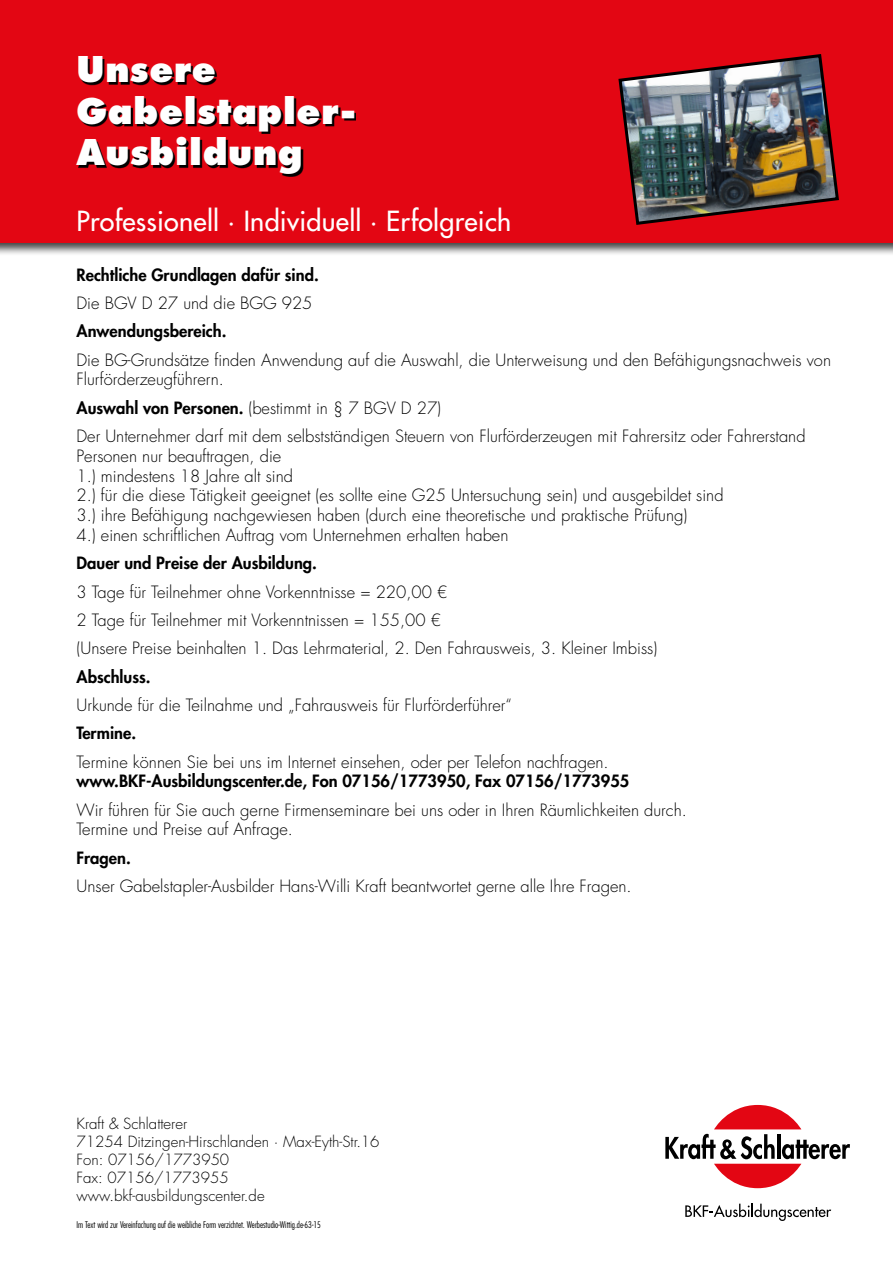
<style>
.page{position:relative;width:893px;height:1263px;background:#fff}
.page>*{position:absolute;margin:0;border:0;box-sizing:border-box;transform-origin:0 0}
.t1{font:800 34.5px/41.4px "Futura Std";letter-spacing:.02em;color:#fff}
.t2{font:500 27px "Futura Std";letter-spacing:.01em;color:#fff}
.t3{font:300 16.5px/19.8px "Futura Std";color:#000}
.t4{font:800 16.5px "Futura Std";color:#000}
.t5{font:300 15px/18px "Futura Std";color:#000}
.t6{font:300 condensed 9px "Futura Std";color:#000}
.s1{font-weight:800}
</style>
<div class="page">
<svg style="left:665px;top:1105px;width:185px;height:83px"></svg>
<svg style="left:685px;top:1204px;width:146px;height:16px"></svg>
<div style="left:0;top:0;width:893px;height:257px;background:#000;opacity:.75"></div>
<div style="left:0;top:0;width:893px;height:242px;background:#e30613"></div>
<svg style="left:78px;top:59px;width:278px;height:117px"></svg>
<img style="left:618px;top:54px;width:221px;height:171px">
<h1 class="t1" style="left:77px;top:49px;width:281px">Unsere<br>Gabelstapler-<br>Ausbildung</h1>
<h2 class="t2" style="left:77px;top:204px;width:436px">Professionell · Individuell · Erfolgreich</h2>
<p class="t4" style="left:77px;top:264px;width:244px">Rechtliche Grundlagen dafür sind.</p>
<p class="t3" style="left:77px;top:294px;width:237px">Die BGV D 27 und die BGG 925</p>
<p class="t4" style="left:77px;top:321px;width:151px">Anwendungsbereich.</p>
<p class="t3" style="left:77px;top:350px;width:756px">Die BG-Grundsätze finden Anwendung auf die Auswahl, die Unterweisung und den Befähigungsnachweis von<br>Flurförderzeugführern.</p>
<p class="t3" style="left:77px;top:394px;width:731px;line-height:28.3px"><span class="s1">Auswahl von Personen.</span> (bestimmt in § 7 BGV D 27)<br>Der Unternehmer darf mit dem selbstständigen Steuern von Flurförderzeugen mit Fahrersitz oder Fahrerstand</p>
<p class="t3" style="left:77px;top:446px;width:649px">Personen nur beauftragen, die<br>1.) mindestens 18 Jahre alt sind<br>2.) für die diese Tätigkeit geeignet (es sollte eine G25 Untersuchung sein) und ausgebildet sind 3.) ihre Befähigung nachgewiesen haben (durch eine theoretische und praktische Prüfung)<br>4.) einen schriftlichen Auftrag vom Unternehmen erhalten haben</p>
<p class="t4" style="left:77px;top:553px;width:242px">Dauer und Preise der Ausbildung.</p>
<p class="t3" style="left:77px;top:578px;width:582px;line-height:28.3px">3 Tage für Teilnehmer ohne Vorkenntnisse = 220,00 €<br>2 Tage für Teilnehmer mit Vorkenntnissen = 155,00 €<br>(Unsere Preise beinhalten 1. Das Lehrmaterial, 2. Den Fahrausweis, 3. Kleiner Imbiss)</p>
<p class="t4" style="left:77px;top:666px;width:76px">Abschluss.</p>
<p class="t3" style="left:77px;top:695px;width:437px">Urkunde für die Teilnahme und „Fahrausweis für Flurförderführer“</p>
<p class="t4" style="left:77px;top:723px;width:61px">Termine.</p>
<p class="t3" style="left:77px;top:752px;width:534px">Termine können Sie bei uns im Internet einsehen, oder per Telefon nachfragen.</p>
<p class="t4" style="left:77px;top:771px;width:554px">www.BKF-Ausbildungscenter.de, Fon 07156/1773950, Fax 07156/1773955</p>
<p class="t3" style="left:77px;top:800px;width:612px">Wir führen für Sie auch gerne Firmenseminare bei uns oder in Ihren Räumlichkeiten durch.<br>Termine und Preise auf Anfrage.</p>
<p class="t4" style="left:77px;top:847px;width:56px">Fragen.</p>
<p class="t3" style="left:77px;top:876px;width:557px">Unser Gabelstapler-Ausbilder Hans-Willi Kraft beantwortet gerne alle Ihre Fragen.</p>
<p class="t5" style="left:77px;top:1115px;width:305px">Kraft &amp; Schlatterer<br>71254 Ditzingen-Hirschlanden · Max-Eyth-Str.16<br>Fon: 07156/1773950<br>Fax: 07156/1773955 www.bkf-ausbildungscenter.de</p>
<p class="t6" style="left:77px;top:1219px;width:246px">Im Text wird zur Vereinfachung auf die weibliche Form verzichtet. Werbestudio-Wittig.de-63-15</p>
</div>
